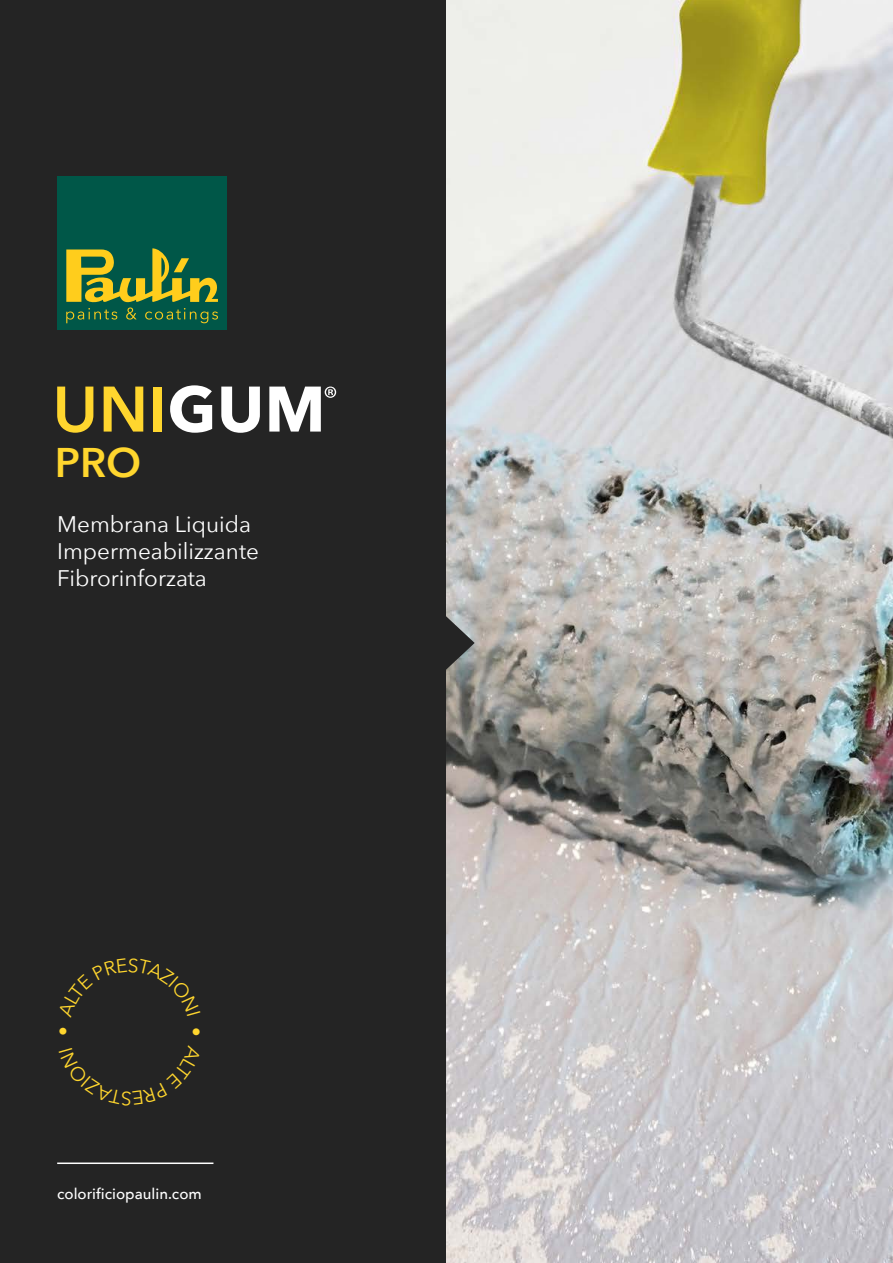
<style>
.page{position:relative;width:893px;height:1263px;background:#fff}
.page>*{position:absolute;margin:0;border:0;box-sizing:border-box;transform-origin:0 0}
.t1{font:600 41.4px "Avenir Next";color:#ffd62e}
.t2{font:22.5px/27px "Avenir Next";color:#fff}
.t3{font:19.35px "Avenir Next";color:#ffd62e}
.t4{font:500 15px "Avenir Next";color:#fff}
</style>
<div class="page">
<div style="left:0;top:0;width:446px;height:1263px;background:#242424"></div>
<div style="left:57px;top:176px;width:170px;height:154px;background:#005748"></div>
<svg style="left:66px;top:248px;width:152px;height:75px"></svg>
<hr style="left:57px;top:1162px;width:156px;height:2px;background:#fff">
<img style="left:446px;top:0;width:447px;height:1263px">
<svg style="left:323px;top:501px;width:152px;height:283px;background:#383838"></svg>
<svg style="left:57px;top:387px;width:36px;height:46px;background:#8a7728"></svg>
<svg style="left:104px;top:387px;width:39px;height:45px;background:#a28a29"></svg>
<div style="left:154px;top:387px;width:8px;height:45px;background:#ffd62e"></div>
<svg style="left:170px;top:385px;width:42px;height:48px"></svg>
<svg style="left:221px;top:387px;width:39px;height:46px"></svg>
<svg style="left:269px;top:387px;width:67px;height:45px"></svg>
<div style="left:58px;top:958px;width:143px;height:60px;background:#242424"></div>
<div style="left:59px;top:1045px;width:142px;height:61px;background:#242424"></div>
<h1 class="t1" style="left:55px;top:427px;width:88px">PRO</h1>
<p class="t2" style="left:57px;top:509px;width:203px">Membrana Liquida<br>Impermeabilizzante<br>Fibrorinforzata</p>
<p class="t3" style="left:47px;top:1036px;width:11px;rotate:-90deg">•</p>
<p class="t3" style="left:212px;top:1027px;width:11px;rotate:90deg">•</p>
<p class="t4" style="left:57px;top:1181px;width:146px">colorificiopaulin.com</p>
</div>
